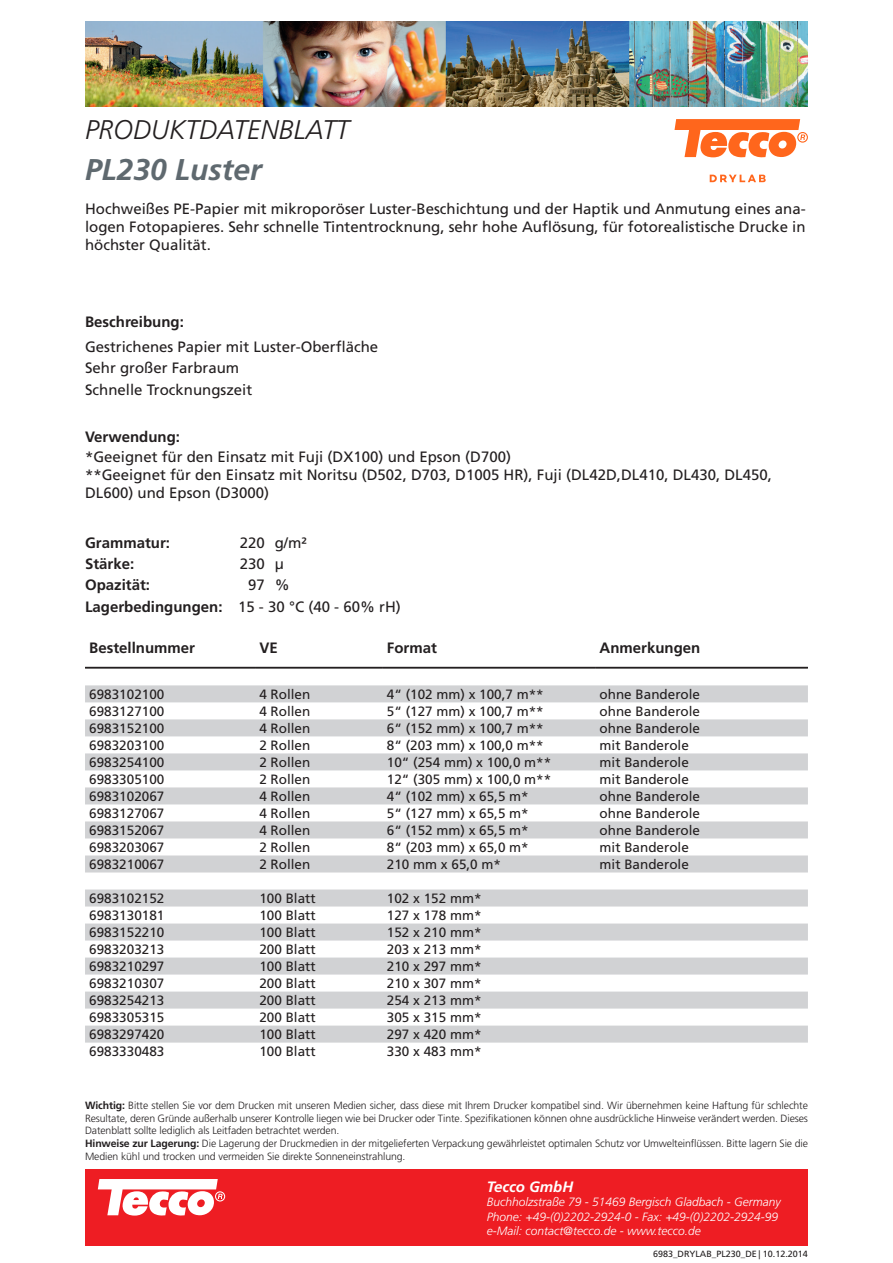
<style>
.page{position:relative;width:893px;height:1263px;background:#fff}
.page>*{position:absolute;margin:0;border:0;box-sizing:border-box;transform-origin:0 0}
.Artikelbezeichnung{font:italic 700 30px "Frutiger LT Std";color:#5f696f}
.t1{font:italic 300 27px "Frutiger LT Std";color:#231f20}
.t2{font:15px/18px "Frutiger LT Std";color:#231f20}
.t3{font:700 15px "Frutiger LT Std";color:#231f20}
.t4{font:italic 700 15px "Frutiger LT Std";color:#fff}
.t5{font:13.5px "Frutiger LT Std";color:#231f20}
.t6{font:italic 300 12px "Frutiger LT Std";color:#fff}
.t7{font:300 10.5px/12.6px "Frutiger LT Std";letter-spacing:-.01em;color:#231f20;text-align:justify}
.t8{font:9px "Frutiger LT Std";color:#231f20}
.s1{font-weight:700}
</style>
<div class="page">
<svg style="left:85px;top:685px;width:723px;height:357px"></svg>
<img style="left:85px;top:21px;width:723px;height:85px">
<div style="left:85px;top:1169px;width:723px;height:77px;background:#ee1d23"></div>
<svg style="left:674px;top:119px;width:134px;height:39px"></svg>
<svg style="left:710px;top:175px;width:56px;height:7px"></svg>
<svg style="left:98px;top:1179px;width:127px;height:36px"></svg>
<hr style="left:85px;top:667px;width:170px;height:1px;background:#231f20">
<hr style="left:255px;top:667px;width:128px;height:1px;background:#231f20">
<hr style="left:383px;top:667px;width:212px;height:1px;background:#231f20">
<hr style="left:595px;top:667px;width:213px;height:1px;background:#231f20">
<p class="t1" style="left:85px;top:115px;width:266px">PRODUKTDATENBLATT</p>
<p class="Artikelbezeichnung" style="left:85px;top:152px;width:178px">PL230 Luster</p>
<p class="t2" style="left:85px;top:200px;width:722px;text-align:justify">Hochweißes PE-Papier mit mikroporöser Luster-Beschichtung und der Haptik und Anmutung eines ana&shy;logen Fotopapieres. Sehr schnelle Tintentrocknung, sehr hohe Auflösung, für fotorealistische Drucke in höchster Qualität.</p>
<p class="t3" style="left:85px;top:313px;width:100px">Beschreibung:</p>
<p class="t2" style="left:85px;top:338px;width:295px">Gestrichenes Papier mit Luster-Oberfläche</p>
<p class="t2" style="left:85px;top:359px;width:156px">Sehr großer Farbraum</p>
<p class="t2" style="left:85px;top:381px;width:169px">Schnelle Trocknungszeit</p>
<p class="t3" style="left:85px;top:427px;width:97px">Verwendung:</p>
<p class="t2" style="left:85px;top:448px;width:427px">*Geeignet für den Einsatz mit Fuji (DX100) und Epson (D700)</p>
<p class="t2" style="left:85px;top:466px;width:688px">**Geeignet für den Einsatz mit Noritsu (D502, D703, D1005 HR), Fuji (DL42D,DL410, DL430, DL450,<br>DL600) und Epson (D3000)</p>
<p class="t3" style="left:85px;top:534px;width:87px">Grammatur:</p>
<p class="t3" style="left:85px;top:555px;width:51px">Stärke:</p>
<p class="t3" style="left:85px;top:576px;width:67px">Opazität:</p>
<p class="t3" style="left:85px;top:598px;width:139px">Lagerbedingungen:</p>
<p class="t2" style="left:275px;top:534px;width:34px">g/m²</p>
<p class="t2" style="left:275px;top:555px;width:11px">µ</p>
<p class="t2" style="left:275px;top:576px;width:16px">%</p>
<p class="t2" style="left:238px;top:597px;width:164px">15 - 30 °C (40 - 60% rH)</p>
<p class="t2" style="left:240px;top:534px;width:27px">220</p>
<p class="t2" style="left:240px;top:555px;width:27px">230</p>
<p class="t2" style="left:248px;top:576px;width:18px">97</p>
<p class="t3" style="left:89px;top:639px;width:107px">Bestellnummer</p>
<p class="t3" style="left:259px;top:639px;width:20px">VE</p>
<p class="t3" style="left:387px;top:639px;width:52px">Format</p>
<p class="t3" style="left:600px;top:639px;width:102px">Anmerkungen</p>
<p class="t5" style="left:259px;top:686px;width:53px">4 Rollen</p>
<p class="t5" style="left:600px;top:686px;width:102px">ohne Banderole</p>
<p class="t5" style="left:259px;top:703px;width:53px">4 Rollen</p>
<p class="t5" style="left:600px;top:703px;width:102px">ohne Banderole</p>
<p class="t5" style="left:259px;top:720px;width:53px">4 Rollen</p>
<p class="t5" style="left:600px;top:720px;width:102px">ohne Banderole</p>
<p class="t5" style="left:259px;top:737px;width:53px">2 Rollen</p>
<p class="t5" style="left:600px;top:737px;width:91px">mit Banderole</p>
<p class="t5" style="left:259px;top:754px;width:53px">2 Rollen</p>
<p class="t5" style="left:600px;top:754px;width:91px">mit Banderole</p>
<p class="t5" style="left:259px;top:771px;width:53px">2 Rollen</p>
<p class="t5" style="left:600px;top:771px;width:91px">mit Banderole</p>
<p class="t5" style="left:259px;top:788px;width:53px">4 Rollen</p>
<p class="t5" style="left:600px;top:788px;width:102px">ohne Banderole</p>
<p class="t5" style="left:259px;top:805px;width:53px">4 Rollen</p>
<p class="t5" style="left:600px;top:805px;width:102px">ohne Banderole</p>
<p class="t5" style="left:259px;top:822px;width:53px">4 Rollen</p>
<p class="t5" style="left:600px;top:822px;width:102px">ohne Banderole</p>
<p class="t5" style="left:259px;top:839px;width:53px">2 Rollen</p>
<p class="t5" style="left:600px;top:839px;width:91px">mit Banderole</p>
<p class="t5" style="left:259px;top:856px;width:53px">2 Rollen</p>
<p class="t5" style="left:600px;top:856px;width:91px">mit Banderole</p>
<p class="t5" style="left:259px;top:890px;width:58px">100 Blatt</p>
<p class="t5" style="left:259px;top:907px;width:58px">100 Blatt</p>
<p class="t5" style="left:259px;top:924px;width:58px">100 Blatt</p>
<p class="t5" style="left:259px;top:941px;width:58px">200 Blatt</p>
<p class="t5" style="left:259px;top:958px;width:58px">100 Blatt</p>
<p class="t5" style="left:259px;top:975px;width:58px">200 Blatt</p>
<p class="t5" style="left:259px;top:992px;width:58px">200 Blatt</p>
<p class="t5" style="left:259px;top:1009px;width:58px">200 Blatt</p>
<p class="t5" style="left:259px;top:1026px;width:58px">100 Blatt</p>
<p class="t5" style="left:259px;top:1043px;width:58px">100 Blatt</p>
<p class="t5" style="left:89px;top:686px;width:77px">6983102100</p>
<p class="t5" style="left:387px;top:686px;width:158px">4“ (102 mm) x 100,7 m**</p>
<p class="t5" style="left:89px;top:703px;width:77px">6983127100</p>
<p class="t5" style="left:387px;top:703px;width:158px">5“ (127 mm) x 100,7 m**</p>
<p class="t5" style="left:89px;top:720px;width:77px">6983152100</p>
<p class="t5" style="left:387px;top:720px;width:158px">6“ (152 mm) x 100,7 m**</p>
<p class="t5" style="left:89px;top:737px;width:77px">6983203100</p>
<p class="t5" style="left:387px;top:737px;width:158px">8“ (203 mm) x 100,0 m**</p>
<p class="t5" style="left:89px;top:754px;width:77px">6983254100</p>
<p class="t5" style="left:387px;top:754px;width:166px">10“ (254 mm) x 100,0 m**</p>
<p class="t5" style="left:89px;top:771px;width:77px">6983305100</p>
<p class="t5" style="left:387px;top:771px;width:166px">12“ (305 mm) x 100,0 m**</p>
<p class="t5" style="left:89px;top:788px;width:77px">6983102067</p>
<p class="t5" style="left:387px;top:788px;width:143px">4“ (102 mm) x 65,5 m*</p>
<p class="t5" style="left:89px;top:805px;width:77px">6983127067</p>
<p class="t5" style="left:387px;top:805px;width:143px">5“ (127 mm) x 65,5 m*</p>
<p class="t5" style="left:89px;top:822px;width:77px">6983152067</p>
<p class="t5" style="left:387px;top:822px;width:143px">6“ (152 mm) x 65,5 m*</p>
<p class="t5" style="left:89px;top:839px;width:77px">6983203067</p>
<p class="t5" style="left:387px;top:839px;width:143px">8“ (203 mm) x 65,0 m*</p>
<p class="t5" style="left:89px;top:856px;width:77px">6983210067</p>
<p class="t5" style="left:387px;top:856px;width:116px">210 mm x 65,0 m*</p>
<p class="t5" style="left:89px;top:890px;width:77px">6983102152</p>
<p class="t5" style="left:387px;top:890px;width:96px">102 x 152 mm*</p>
<p class="t5" style="left:89px;top:907px;width:77px">6983130181</p>
<p class="t5" style="left:387px;top:907px;width:96px">127 x 178 mm*</p>
<p class="t5" style="left:89px;top:924px;width:77px">6983152210</p>
<p class="t5" style="left:387px;top:924px;width:96px">152 x 210 mm*</p>
<p class="t5" style="left:89px;top:941px;width:77px">6983203213</p>
<p class="t5" style="left:387px;top:941px;width:96px">203 x 213 mm*</p>
<p class="t5" style="left:89px;top:958px;width:77px">6983210297</p>
<p class="t5" style="left:387px;top:958px;width:96px">210 x 297 mm*</p>
<p class="t5" style="left:89px;top:975px;width:77px">6983210307</p>
<p class="t5" style="left:387px;top:975px;width:96px">210 x 307 mm*</p>
<p class="t5" style="left:89px;top:992px;width:77px">6983254213</p>
<p class="t5" style="left:387px;top:992px;width:96px">254 x 213 mm*</p>
<p class="t5" style="left:89px;top:1009px;width:77px">6983305315</p>
<p class="t5" style="left:387px;top:1009px;width:96px">305 x 315 mm*</p>
<p class="t5" style="left:89px;top:1026px;width:77px">6983297420</p>
<p class="t5" style="left:387px;top:1026px;width:96px">297 x 420 mm*</p>
<p class="t5" style="left:89px;top:1043px;width:77px">6983330483</p>
<p class="t5" style="left:387px;top:1043px;width:96px">330 x 483 mm*</p>
<p class="t7" style="left:85px;top:1099px;width:724px"><span class="s1">Wichtig:</span> Bitte stellen Sie vor dem Drucken mit unseren Medien sicher, dass diese mit Ihrem Drucker kompatibel sind. Wir übernehmen keine Haftung für schlechte Resultate, deren Gründe außerhalb unserer Kontrolle liegen wie bei Drucker oder Tinte. Spezifikationen können ohne ausdrückliche Hinweise verändert werden. Dieses Datenblatt sollte lediglich als Leitfaden betrachtet werden.</p>
<p class="t7" style="left:85px;top:1137px;width:724px"><span class="s1">Hinweise zur Lagerung:</span> Die Lagerung der Druckmedien in der mitgelieferten Verpackung gewährleistet optimalen Schutz vor Umwelteinflüssen. Bitte lagern Sie die<br>Medien kühl und trocken und vermeiden Sie direkte Sonneneinstrahlung.</p>
<p class="t4" style="left:487px;top:1178px;width:88px">Tecco GmbH</p>
<p class="t6" style="left:487px;top:1195px;width:296px">Buchholzstraße 79 - 51469 Bergisch Gladbach - Germany</p>
<p class="t6" style="left:487px;top:1209px;width:293px">Phone: +49-(0)2202-2924-0 - Fax: +49-(0)2202-2924-99</p>
<p class="t6" style="left:487px;top:1224px;width:216px">e-Mail: contact@tecco.de - www.tecco.de</p>
<p class="t8" style="left:653px;top:1248px;width:156px">6983_DRYLAB_PL230_DE | 10.12.2014</p>
</div>
